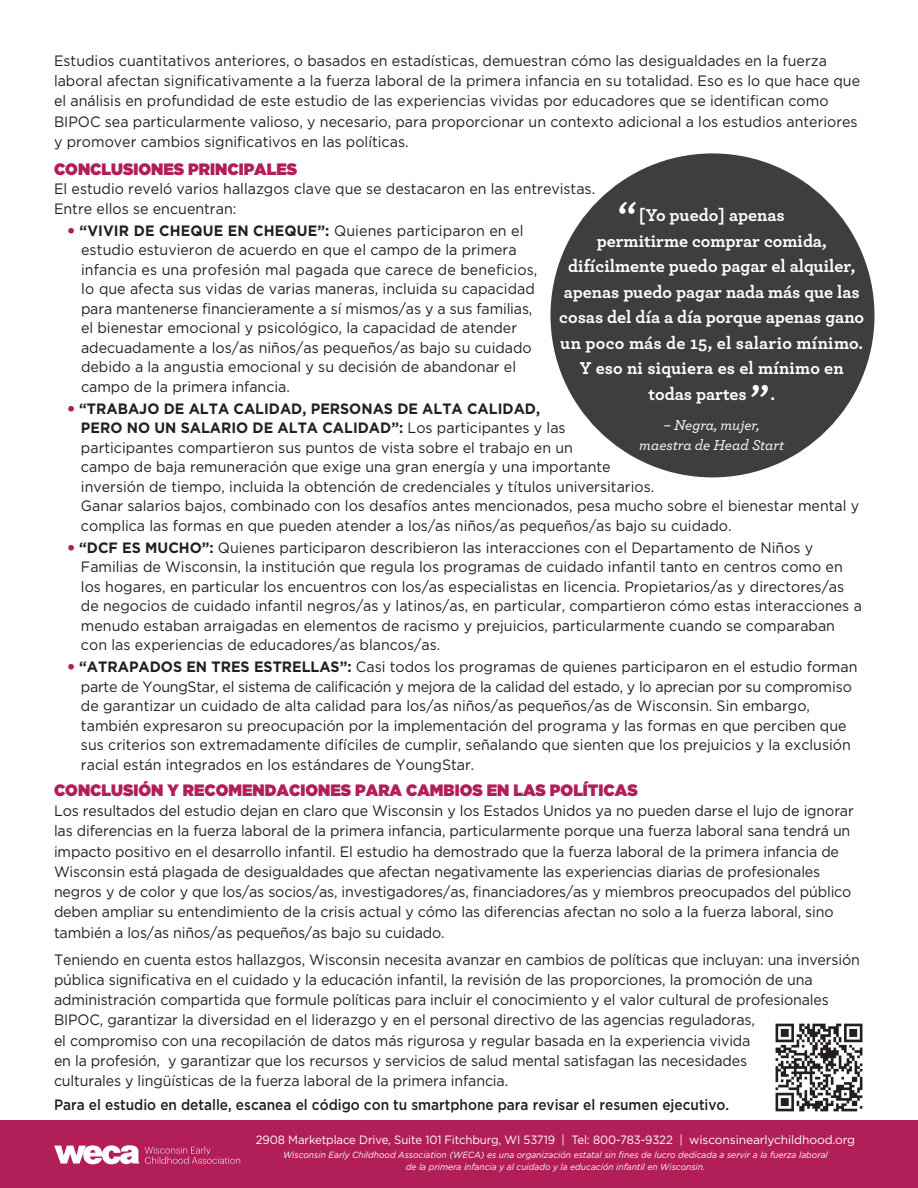
<style>
.page{position:relative;width:918px;height:1188px;background:#fff}
.page>*{position:absolute;margin:0;border:0;box-sizing:border-box;transform-origin:0 0}
.t1{font:700 39px "Archer Pro";color:#fff}
.t2{font:700 18px "Archer Pro";color:#fff}
.t3{font:900 16.5px "Gotham";color:#b11e58;scale:.95 1}
.t4{font:15px/19.5px "Gotham";color:#231f20;scale:.95 1}
.t5{font:500 15px "Gotham";color:#231f20;scale:.91 1}
.t6{font:italic 500 15px/19.5px "Archer Pro";color:#fff;text-align:center}
.t7{font:12px "Gotham";letter-spacing:-.01em;color:#fff;scale:.95 1}
.t8{font:italic 9px/12px "Gotham";color:#fff;text-align:center;scale:.95 1}
.s1{font-weight:900;color:#b11e58}
.s2{font-weight:700}
</style>
<div class="page">
<div style="left:0;top:1120px;width:918px;height:68px;background:#b11e58"></div>
<svg style="left:145px;top:1146px;width:95px;height:18px"></svg>
<svg style="left:54px;top:1145px;width:85px;height:19px"></svg>
<div style="left:550px;top:153px;width:324px;height:324px;background:#3e3e3f;border-radius:50%"></div>
<img style="left:775px;top:1023px;width:88px;height:89px">
<p class="t4" style="left:54px;top:50px;width:850px;line-height:20.2px">Estudios cuantitativos anteriores, o basados en estadísticas, demuestran cómo las desigualdades en la fuerza laboral afectan significativamente a la fuerza laboral de la primera infancia en su totalidad. Eso es lo que hace que el análisis en profundidad de este estudio de las experiencias vividas por educadores que se identifican como BIPOC sea particularmente valioso, y necesario, para proporcionar un contexto adicional a los estudios anteriores y promover cambios significativos en las políticas.</p>
<p class="t3" style="left:54px;top:157px;width:258px">CONCLUSIONES PRINCIPALES</p>
<p class="t4" style="left:54px;top:179px;width:571px">El estudio reveló varios hallazgos clave que se destacaron en las entrevistas.<br>Entre ellos se encuentran:</p>
<p class="t4" style="left:81px;top:220px;width:482px;text-indent:-14px"><span class="s1">•</span> <span class="s2">“VIVIR DE CHEQUE EN CHEQUE”:</span> Quienes participaron en el estudio estuvieron de acuerdo en que el campo de la primera infancia es una profesión mal pagada que carece de beneficios, lo que afecta sus vidas de varias maneras, incluida su capacidad para mantenerse financieramente a sí mismos/as y a sus familias, el bienestar emocional y psicológico, la capacidad de atender adecuadamente a los/as niños/as pequeños/as bajo su cuidado debido a la angustia emocional y su decisión de abandonar el campo de la primera infancia.</p>
<p class="t4" style="left:81px;top:398px;width:821px;text-indent:-13px"><span class="s1">•</span> <span class="s2">“TRABAJO DE ALTA CALIDAD, PERSONAS DE ALTA CALIDAD,<br>PERO NO UN SALARIO DE ALTA CALIDAD”:</span> Los participantes y las<br>participantes compartieron sus puntos de vista sobre el trabajo en un<br>campo de baja remuneración que exige una gran energía y una importante<br>inversión de tiempo, incluida la obtención de credenciales y títulos universitarios.<br>Ganar salarios bajos, combinado con los desafíos antes mencionados, pesa mucho sobre el bienestar mental y complica las formas en que pueden atender a los/as niños/as pequeños/as bajo su cuidado.</p>
<p class="t4" style="left:81px;top:537px;width:824px;text-indent:-13px"><span class="s1">•</span> <span class="s2">“DCF ES MUCHO”:</span> Quienes participaron describieron las interacciones con el Departamento de Niños y Familias de Wisconsin, la institución que regula los programas de cuidado infantil tanto en centros como en los hogares, en particular los encuentros con los/as especialistas en licencia. Propietarios/as y directores/as de negocios de cuidado infantil negros/as y latinos/as, en particular, compartieron cómo estas interacciones a menudo estaban arraigadas en elementos de racismo y prejuicios, particularmente cuando se comparaban con las experiencias de educadores/as blancos/as.</p>
<p class="t4" style="left:81px;top:657px;width:819px;text-indent:-13px"><span class="s1">•</span> <span class="s2">“ATRAPADOS EN TRES ESTRELLAS”:</span> Casi todos los programas de quienes participaron en el estudio forman parte de YoungStar, el sistema de calificación y mejora de la calidad del estado, y lo aprecian por su compromiso de garantizar un cuidado de alta calidad para los/as niños/as pequeños/as de Wisconsin. Sin embargo, también expresaron su preocupación por la implementación del programa y las formas en que perciben que sus criterios son extremadamente difíciles de cumplir, señalando que sienten que los prejuicios y la exclusión racial están integrados en los estándares de YoungStar.</p>
<p class="t3" style="left:54px;top:778px;width:616px">CONCLUSIÓN Y RECOMENDACIONES PARA CAMBIOS EN LAS POLÍTICAS</p>
<p class="t4" style="left:54px;top:800px;width:843px;line-height:20.2px">Los resultados del estudio dejan en claro que Wisconsin y los Estados Unidos ya no pueden darse el lujo de ignorar las diferencias en la fuerza laboral de la primera infancia, particularmente porque una fuerza laboral sana tendrá un impacto positivo en el desarrollo infantil. El estudio ha demostrado que la fuerza laboral de la primera infancia de Wisconsin está plagada de desigualdades que afectan negativamente las experiencias diarias de profesionales negros y de color y que los/as socios/as, investigadores/as, financiadores/as y miembros preocupados del público deben ampliar su entendimiento de la crisis actual y cómo las diferencias afectan no solo a la fuerza laboral, sino también a los/as niños/as pequeños/as bajo su cuidado.</p>
<p class="t4" style="left:54px;top:949px;width:850px;line-height:20.2px">Teniendo en cuenta estos hallazgos, Wisconsin necesita avanzar en cambios de políticas que incluyan: una inversión pública significativa en el cuidado y la educación infantil, la revisión de las proporciones, la promoción de una administración compartida que formule políticas para incluir el conocimiento y el valor cultural de profesionales BIPOC, garantizar la diversidad en el liderazgo y en el personal directivo de las agencias reguladoras,<br>el compromiso con una recopilación de datos más rigurosa y regular basada en la experiencia vivida<br>en la profesión, y garantizar que los recursos y servicios de salud mental satisfagan las necesidades<br>culturales y lingüísticas de la fuerza laboral de la primera infancia.</p>
<p class="t5" style="left:54px;top:1095px;width:744px">Para el estudio en detalle, escanea el código con tu smartphone para revisar el resumen ejecutivo.</p>
<h1 class="t1" style="left:618px;top:184px;width:20px">“</h1>
<p class="t2" style="left:639px;top:201px;width:147px">[Yo puedo] apenas</p>
<p class="t2" style="left:597px;top:226px;width:232px">permitirme comprar comida,</p>
<p class="t2" style="left:568px;top:252px;width:289px">difícilmente puedo pagar el alquiler,</p>
<p class="t2" style="left:564px;top:277px;width:297px">apenas puedo pagar nada más que las</p>
<p class="t2" style="left:559px;top:303px;width:306px">cosas del día a día porque apenas gano</p>
<p class="t2" style="left:560px;top:328px;width:304px">un poco más de 15, el salario mínimo.</p>
<p class="t2" style="left:580px;top:354px;width:266px">Y eso ni siquiera es el mínimo en</p>
<p class="t2" style="left:648px;top:379px;width:100px">todas partes</p>
<p class="t2" style="left:770px;top:379px;width:6px">.</p>
<p class="t6" style="left:639px;top:415px;width:147px">– Negra, mujer, maestra de Head Start</p>
<h1 class="t1" style="left:751px;top:367px;width:20px">”</h1>
<p class="t7" style="left:256px;top:1132px;width:632px">2908 Marketplace Drive, Suite 101 Fitchburg, WI 53719 | Tel: 800-783-9322 | wisconsinearlychildhood.org</p>
<p class="t8" style="left:283px;top:1149px;width:575px">Wisconsin Early Childhood Association (WECA) es una organización estatal sin fines de lucro dedicada a servir a la fuerza laboral de la primera infancia y al cuidado y la educación infantil en Wisconsin.</p>
</div>
